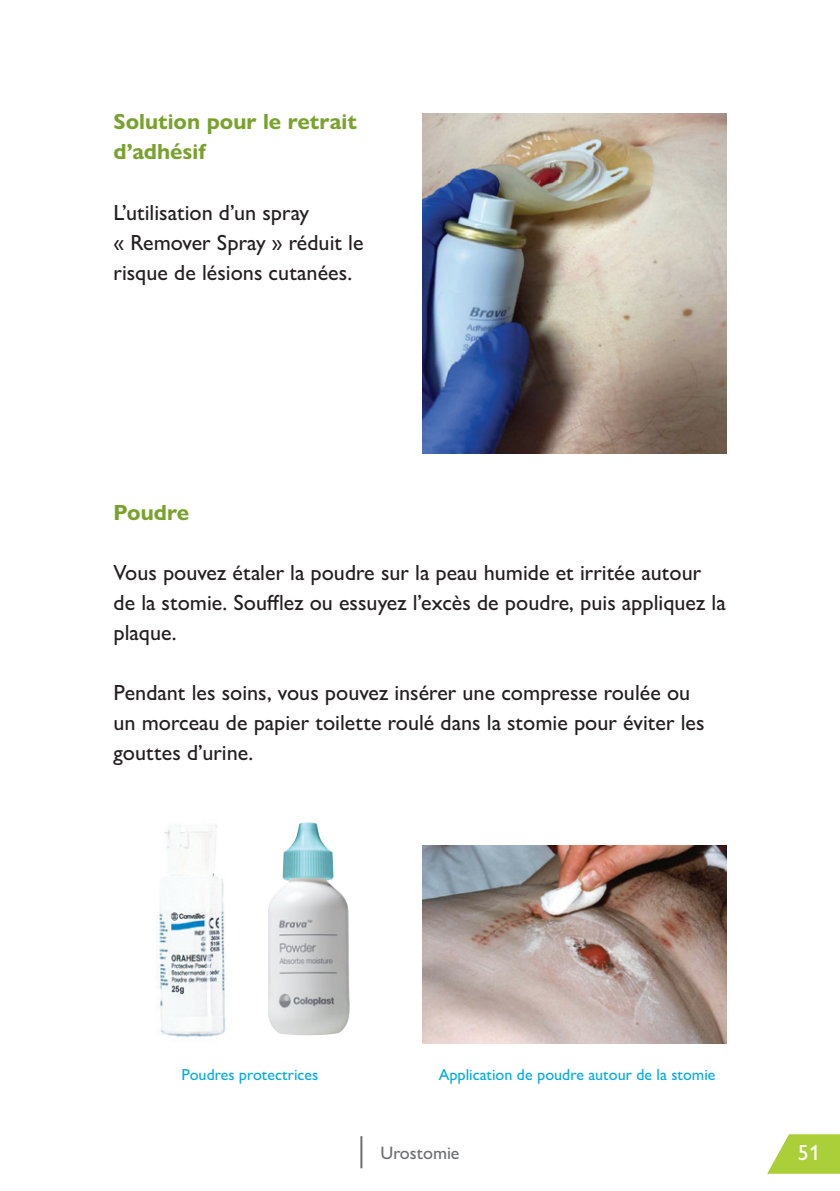
<style>
.page{position:relative;width:840px;height:1191px;background:#fff}
.page>*{position:absolute;margin:0;border:0;box-sizing:border-box;transform-origin:0 0}
.t1{font:500 22px/30px "Gill Sans Nova";color:#231f20}
.t2{font:700 22px/30px "Gill Sans Nova";color:#78a22d}
.t3{font:500 22px "Gill Sans Nova";color:#fff}
.t4{font:500 18px "Gill Sans Nova";color:#6c6d70}
.t5{font:500 16px "Gill Sans Nova";color:#00abe1}
</style>
<div class="page">
<hr style="left:360px;top:1136px;width:2px;height:32px;background:#6c6d70">
<svg style="left:767px;top:1134px;width:72px;height:39px"></svg>
<img style="left:422px;top:845px;width:304px;height:198px">
<img style="left:156px;top:825px;width:69px;height:212px">
<img style="left:268px;top:822px;width:82px;height:213px">
<img style="left:422px;top:113px;width:304px;height:341px">
<p class="t2" style="left:113px;top:107px;width:245px">Solution pour le retrait d’adhésif</p>
<p class="t1" style="left:113px;top:197px;width:251px">L’utilisation d’un spray<br>« Remover Spray » réduit le risque de lésions cutanées.</p>
<p class="t2" style="left:113px;top:497px;width:77px">Poudre</p>
<p class="t1" style="left:113px;top:557px;width:613px">Vous pouvez étaler la poudre sur la peau humide et irritée autour de la stomie. Soufflez ou essuyez l’excès de poudre, puis appliquez la plaque.</p>
<p class="t1" style="left:113px;top:677px;width:592px">Pendant les soins, vous pouvez insérer une compresse roulée ou un morceau de papier toilette roulé dans la stomie pour éviter les gouttes d’urine.</p>
<p class="t5" style="left:181px;top:1064px;width:138px">Poudres protectrices</p>
<p class="t5" style="left:438px;top:1064px;width:278px">Application de poudre autour de la stomie</p>
<p class="t4" style="left:380px;top:1141px;width:81px">Urostomie</p>
<p class="t3" style="left:797px;top:1138px;width:23px">51</p>
</div>
